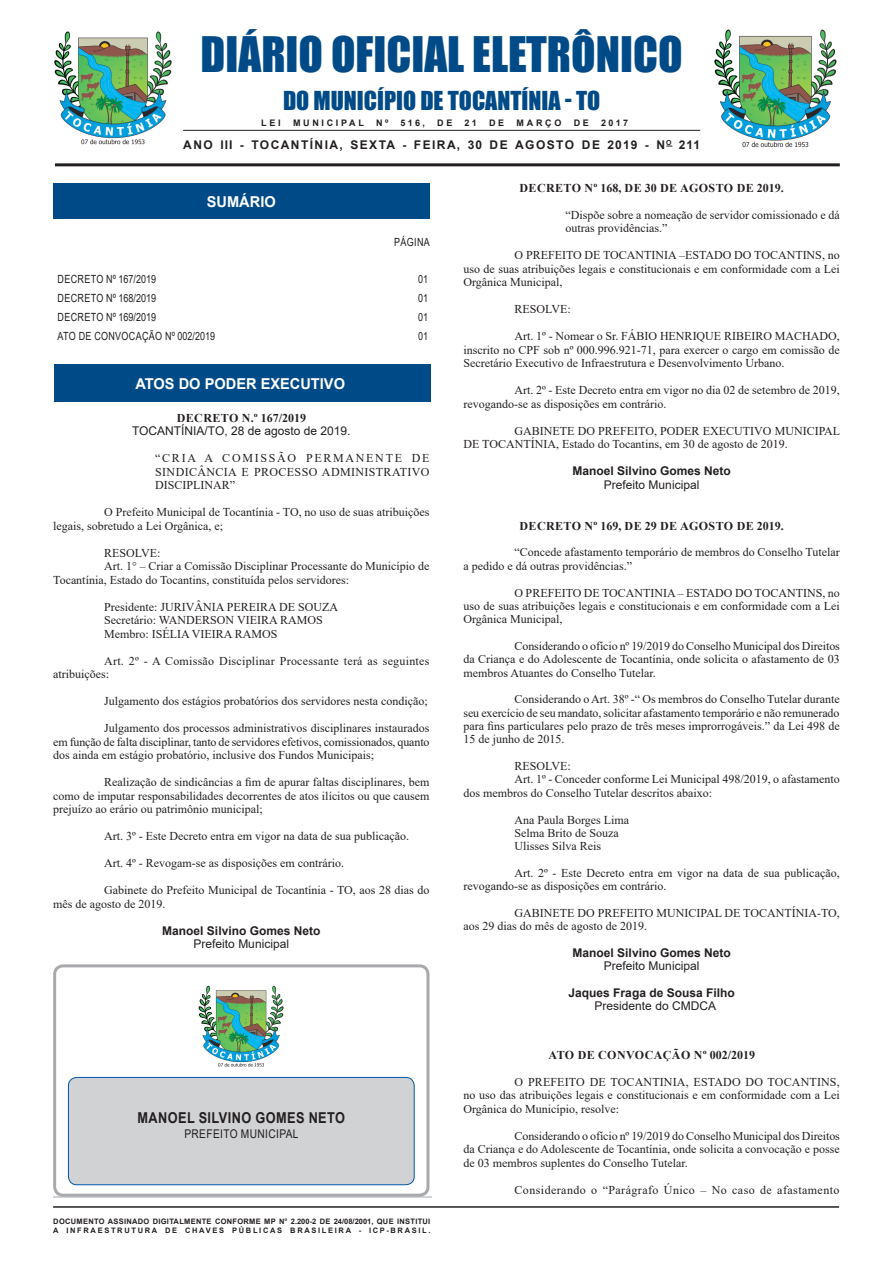
<style>
.page{position:relative;width:893px;height:1263px;background:#fff}
.page>*{position:absolute;margin:0;border:0;box-sizing:border-box;transform-origin:0 0}
.t1{font:45px "Impact";color:#004b87}
.t2{font:24px "Impact";color:#004b87}
.Chancela{font:700 15px "Arial";color:#fff}
.t3{font:700 15px "Arial";letter-spacing:.035em;color:#231f20;scale:.85 1}
.CORPO_DE_TEXTO{font:12px/13.5px "Times New Roman";color:#231f20}
.EMENTA{font:12px/13.5px "Times New Roman";color:#231f20;text-align:justify}
.TITULOS{font:700 12px "Times New Roman";letter-spacing:.035em;color:#231f20}
.NOME{font:700 12px "Arial";color:#231f20}
.CORPO_DE_TEXTO-2{font:12px/13.5px "Times New Roman";letter-spacing:.02em;color:#231f20}
.NOME-2{font:700 12px "Arial";letter-spacing:.12em;color:#231f20}
.CARGO{font:12px "Arial";color:#231f20}
.CORPO_DE_TEXTO-3{font:12px "Times New Roman";letter-spacing:.035em;color:#231f20}
.CIDADE{font:12px "Arial";color:#231f20}
.TITULOS-2{font:700 12px "Times New Roman";letter-spacing:.015em;color:#231f20}
.CIDADE-2{font:12px "Arial";letter-spacing:.035em;color:#231f20;scale:.85 1}
.NOME-3{font:12px "Arial";color:#231f20}
.Sumario{font:11.25px "Arial";letter-spacing:.02em;color:#231f20;scale:.8 1}
.t4{font:700 9px "Arial";letter-spacing:.3em;color:#231f20}
.t5{font:700 7.5px "Arial";letter-spacing:.04em;color:#231f20}
.t6{font:700 7.5px "Arial";letter-spacing:.225em;color:#231f20}
</style>
<div class="page">
<hr style="left:53px;top:1206px;width:786px;height:2px;background:#231f20">
<hr style="left:55px;top:163px;width:785px;height:3px;background:#231f20">
<img style="left:54px;top:31px;width:118px;height:114px">
<hr style="left:183px;top:130px;width:517px;height:1px;background:#231f20">
<div style="left:53px;top:184px;width:376px;height:35px;background:#004b87"></div>
<hr style="left:53px;top:1197px;width:379px;height:1px;background:#d1d2d4">
<img style="left:714px;top:29px;width:123px;height:119px">
<div style="left:54px;top:365px;width:376px;height:37px;background:#004b87"></div>
<div style="left:53px;top:964px;width:376px;height:233px;border:3px solid #a8a9ad;border-radius:9px"></div>
<div style="left:68px;top:1077px;width:346px;height:108px;background:#d1d2d4;border-radius:9px"></div>
<div style="left:68px;top:1077px;width:346px;height:108px;border:1px solid #0057a8;border-radius:9px"></div>
<img style="left:198px;top:985px;width:86px;height:82px">
<p class="t1" style="left:201px;top:20px;width:483px">DIÁRIO OFICIAL ELETRÔNICO</p>
<p class="t2" style="left:283px;top:82px;width:319px">DO MUNICÍPIO DE TOCANTÍNIA - TO</p>
<p class="t4" style="left:261px;top:116px;width:21px">LEI</p>
<p class="t4" style="left:293px;top:116px;width:72px">MUNICIPAL</p>
<p class="t4" style="left:376px;top:116px;width:14px">N º</p>
<p class="t4" style="left:400px;top:116px;width:26px">516,</p>
<p class="t4" style="left:437px;top:116px;width:17px">D E</p>
<p class="t4" style="left:465px;top:116px;width:14px">2 1</p>
<p class="t4" style="left:489px;top:116px;width:17px">D E</p>
<p class="t4" style="left:517px;top:116px;width:46px">MARÇO</p>
<p class="t4" style="left:574px;top:116px;width:17px">D E</p>
<p class="t4" style="left:601px;top:116px;width:29px">2017</p>
<p class="NOME-2" style="left:183px;top:137px;width:518px">ANO III - TOCANTÍNIA, SEXTA - FEIRA, 30 DE AGOSTO DE 2019 - N<sup>O</sup> 211</p>
<p class="Chancela" style="left:207px;top:191px;width:70px">SUMÁRIO</p>
<p class="Sumario" style="left:394px;top:234px;width:46px">PÁGINA</p>
<p class="Sumario" style="left:58px;top:272px;width:125px">DECRETO Nº 167/2019</p>
<p class="Sumario" style="left:418px;top:272px;width:14px">01</p>
<p class="Sumario" style="left:58px;top:291px;width:125px">DECRETO Nº 168/2019</p>
<p class="Sumario" style="left:418px;top:291px;width:14px">01</p>
<p class="Sumario" style="left:58px;top:310px;width:125px">DECRETO Nº 169/2019</p>
<p class="Sumario" style="left:418px;top:310px;width:14px">01</p>
<p class="Sumario" style="left:58px;top:328px;width:198px">ATO DE CONVOCAÇÃO Nº 002/2019</p>
<p class="Sumario" style="left:418px;top:328px;width:14px">01</p>
<p class="Chancela" style="left:136px;top:374px;width:211px">ATOS DO PODER EXECUTIVO</p>
<p class="TITULOS-2" style="left:177px;top:409px;width:131px">DECRETO N.º 167/2019</p>
<p class="CIDADE" style="left:132px;top:423px;width:220px">TOCANTÍNIA/TO, 28 de agosto de 2019.</p>
<p class="EMENTA" style="left:155px;top:451px;width:276px">“CRIA A COMISSÃO PERMANENTE DE SINDICÂNCIA E PROCESSO ADMINISTRATIVO DISCIPLINAR”</p>
<p class="CORPO_DE_TEXTO" style="left:53px;top:505px;width:378px;text-indent:51px">O Prefeito Municipal de Tocantínia - TO, no uso de suas atribuições legais, sobretudo a Lei Orgânica, e;</p>
<p class="CORPO_DE_TEXTO" style="left:104px;top:545px;width:58px">RESOLVE:</p>
<p class="CORPO_DE_TEXTO" style="left:53px;top:559px;width:378px;text-indent:51px">Art. 1° – Criar a Comissão Disciplinar Processante do Município de<br>Tocantínia, Estado do Tocantins, constituída pelos servidores:</p>
<p class="CORPO_DE_TEXTO" style="left:104px;top:599px;width:235px">Presidente: JURIVÂNIA PEREIRA DE SOUZA</p>
<p class="CORPO_DE_TEXTO" style="left:104px;top:613px;width:220px">Secretário: WANDERSON VIEIRA RAMOS</p>
<p class="CORPO_DE_TEXTO" style="left:104px;top:626px;width:175px">Membro: ISÉLIA VIEIRA RAMOS</p>
<p class="CORPO_DE_TEXTO-2" style="left:53px;top:653px;width:378px;text-indent:51px">Art. 2º - A Comissão Disciplinar Processante terá as seguintes atribuições:</p>
<p class="CORPO_DE_TEXTO" style="left:104px;top:694px;width:325px">Julgamento dos estágios probatórios dos servidores nesta condição;</p>
<p class="CORPO_DE_TEXTO" style="left:53px;top:721px;width:378px;text-align:justify;text-indent:51px">Julgamento dos processos administrativos disciplinares instaurados em função de falta disciplinar, tanto de servidores efetivos, comissionados, quanto dos ainda em estágio probatório, inclusive dos Fundos Municipais;</p>
<p class="CORPO_DE_TEXTO" style="left:53px;top:775px;width:378px;text-align:justify;text-indent:51px">Realização de sindicâncias a fim de apurar faltas disciplinares, bem como de imputar responsabilidades decorrentes de atos ilícitos ou que causem prejuízo ao erário ou patrimônio municipal;</p>
<p class="CORPO_DE_TEXTO" style="left:104px;top:829px;width:306px">Art. 3º - Este Decreto entra em vigor na data de sua publicação.</p>
<p class="CORPO_DE_TEXTO" style="left:104px;top:856px;width:242px">Art. 4º - Revogam-se as disposições em contrário.</p>
<p class="CORPO_DE_TEXTO" style="left:53px;top:883px;width:378px;text-indent:51px">Gabinete do Prefeito Municipal de Tocantínia - TO, aos 28 dias do mês de agosto de 2019.</p>
<p class="NOME" style="left:162px;top:922px;width:160px">Manoel Silvino Gomes Neto</p>
<p class="CARGO" style="left:194px;top:936px;width:97px">Prefeito Municipal</p>
<p class="t3" style="left:137px;top:1107px;width:246px">MANOEL SILVINO GOMES NETO</p>
<p class="CIDADE-2" style="left:184px;top:1126px;width:136px">PREFEITO MUNICIPAL</p>
<p class="t5" style="left:53px;top:1216px;width:379px">DOCUMENTO ASSINADO DIGITALMENTE CONFORME MP N° 2.200-2 DE 24/08/2001, QUE INSTITUI</p>
<p class="t6" style="left:53px;top:1225px;width:379px">A INFRAESTRUTURA DE CHAVES PÚBLICAS BRASILEIRA - ICP-BRASIL.</p>
<p class="TITULOS" style="left:519px;top:179px;width:266px">DECRETO Nº 168, DE 30 DE AGOSTO DE 2019.</p>
<p class="EMENTA" style="left:566px;top:208px;width:276px">“Dispõe sobre a nomeação de servidor comissionado e dá outras providências.”</p>
<p class="CORPO_DE_TEXTO" style="left:463px;top:248px;width:378px;text-align:justify;text-indent:51px">O PREFEITO DE TOCANTINIA –ESTADO DO TOCANTINS, no uso de suas atribuições legais e constitucionais e em conformidade com a Lei Orgânica Municipal,</p>
<p class="CORPO_DE_TEXTO" style="left:514px;top:302px;width:58px">RESOLVE:</p>
<p class="CORPO_DE_TEXTO" style="left:463px;top:329px;width:378px;text-align:justify;text-indent:51px">Art. 1º - Nomear o Sr. FÁBIO HENRIQUE RIBEIRO MACHADO, inscrito no CPF sob nº 000.996.921-71, para exercer o cargo em comissão de Secretário Executivo de Infraestrutura e Desenvolvimento Urbano.</p>
<p class="CORPO_DE_TEXTO" style="left:463px;top:383px;width:378px;text-indent:51px">Art. 2º - Este Decreto entra em vigor no dia 02 de setembro de 2019, revogando-se as disposições em contrário.</p>
<p class="CORPO_DE_TEXTO" style="left:463px;top:424px;width:378px;text-indent:51px">GABINETE DO PREFEITO, PODER EXECUTIVO MUNICIPAL<br>DE TOCANTÍNIA, Estado do Tocantins, em 30 de agosto de 2019.</p>
<p class="NOME" style="left:573px;top:463px;width:160px">Manoel Silvino Gomes Neto</p>
<p class="CARGO" style="left:604px;top:476px;width:97px">Prefeito Municipal</p>
<p class="TITULOS" style="left:519px;top:517px;width:266px">DECRETO Nº 169, DE 29 DE AGOSTO DE 2019.</p>
<p class="CORPO_DE_TEXTO" style="left:463px;top:545px;width:378px;text-indent:51px">“Concede afastamento temporário de membros do Conselho Tutelar a pedido e dá outras providências.”</p>
<p class="CORPO_DE_TEXTO" style="left:463px;top:585px;width:378px;text-align:justify;text-indent:51px">O PREFEITO DE TOCANTINIA – ESTADO DO TOCANTINS, no uso de suas atribuições legais e constitucionais e em conformidade com a Lei Orgânica Municipal,</p>
<p class="CORPO_DE_TEXTO" style="left:463px;top:639px;width:378px;text-align:justify;text-indent:51px">Considerando o ofício nº 19/2019 do Conselho Municipal dos Direitos da Criança e do Adolescente de Tocantínia, onde solicita o afastamento de 03 membros Atuantes do Conselho Tutelar.</p>
<p class="CORPO_DE_TEXTO" style="left:463px;top:692px;width:378px;text-align:justify;text-indent:51px">Considerando o Art. 38º -“ Os membros do Conselho Tutelar durante seu exercício de seu mandato, solicitar afastamento temporário e não remunerado para fins particulares pelo prazo de três meses improrrogáveis.” da Lei 498 de 15 de junho de 2015.</p>
<p class="CORPO_DE_TEXTO" style="left:514px;top:759px;width:58px">RESOLVE:</p>
<p class="CORPO_DE_TEXTO" style="left:463px;top:772px;width:378px;text-indent:51px">Art. 1º - Conceder conforme Lei Municipal 498/2019, o afastamento dos membros do Conselho Tutelar descritos abaixo:</p>
<p class="CORPO_DE_TEXTO" style="left:514px;top:812px;width:116px">Ana Paula Borges Lima</p>
<p class="CORPO_DE_TEXTO" style="left:514px;top:826px;width:106px">Selma Brito de Souza</p>
<p class="CORPO_DE_TEXTO" style="left:514px;top:839px;width:88px">Ulisses Silva Reis</p>
<p class="CORPO_DE_TEXTO" style="left:463px;top:866px;width:378px;text-indent:51px">Art. 2º - Este Decreto entra em vigor na data de sua publicação, revogando-se as disposições em contrário.</p>
<p class="CORPO_DE_TEXTO" style="left:463px;top:906px;width:378px;text-indent:51px">GABINETE DO PREFEITO MUNICIPAL DE TOCANTÍNIA-TO, aos 29 dias do mês de agosto de 2019.</p>
<p class="NOME" style="left:573px;top:944px;width:160px">Manoel Silvino Gomes Neto</p>
<p class="NOME-3" style="left:604px;top:958px;width:97px">Prefeito Municipal</p>
<p class="NOME" style="left:569px;top:984px;width:168px">Jaques Fraga de Sousa Filho</p>
<p class="CARGO" style="left:595px;top:998px;width:123px">Presidente do CMDCA</p>
<p class="TITULOS" style="left:548px;top:1046px;width:208px">ATO DE CONVOCAÇÃO Nº 002/2019</p>
<p class="CORPO_DE_TEXTO" style="left:463px;top:1074px;width:378px;text-align:justify;text-indent:51px">O PREFEITO DE TOCANTINIA, ESTADO DO TOCANTINS, no uso das atribuições legais e constitucionais e em conformidade com a Lei Orgânica do Município, resolve:</p>
<p class="CORPO_DE_TEXTO" style="left:463px;top:1128px;width:378px;text-align:justify;text-indent:51px">Considerando o ofício nº 19/2019 do Conselho Municipal dos Direitos da Criança e do Adolescente de Tocantínia, onde solicita a convocação e posse de 03 membros suplentes do Conselho Tutelar.</p>
<p class="CORPO_DE_TEXTO-3" style="left:514px;top:1181px;width:327px">Considerando o “Parágrafo Único – No caso de afastamento</p>
</div>
